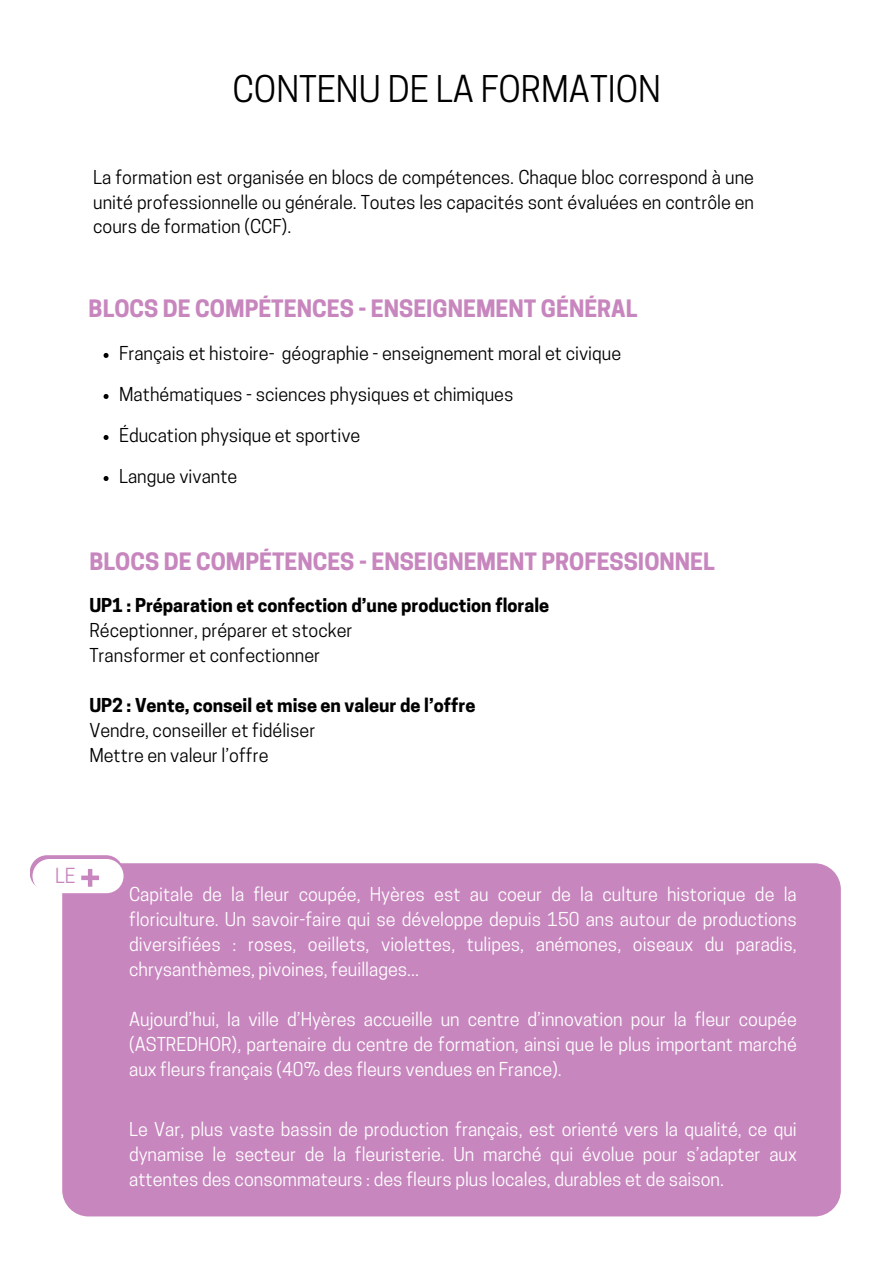
<style>
.page{position:relative;width:894px;height:1264px;background:#fff}
.page>*{position:absolute;margin:0;border:0;box-sizing:border-box;transform-origin:0 0}
.t1{font:34.5px "Cooper Hewitt";color:#000}
.t2{font:700 22.5px "Cooper Hewitt";color:#c886be}
.t3{font:19.5px "Cooper Hewitt";color:#c886be}
.t4{font:18px/25px "Cooper Hewitt";color:#fff;text-align:justify}
.t5{font:18px/25px "Cooper Hewitt";color:#000}
.s1{font-weight:700}
</style>
<div class="page">
<div style="left:62px;top:863px;width:778px;height:353px;background:#c886be;border-radius:26px"></div>
<div style="left:30px;top:855px;width:93px;height:35px;background:#c886be;border-radius:17px"></div>
<div style="left:33px;top:859px;width:90px;height:34px;background:#fff;border-radius:17px"></div>
<svg style="left:81px;top:869px;width:18px;height:17px"></svg>
<svg style="left:103px;top:353px;width:5px;height:5px"></svg>
<svg style="left:103px;top:394px;width:5px;height:5px"></svg>
<svg style="left:103px;top:435px;width:5px;height:5px"></svg>
<svg style="left:103px;top:476px;width:5px;height:5px"></svg>
<p class="t1" style="left:232px;top:76px;width:430px">CONTENU DE LA FORMATION</p>
<h3 class="t5" style="left:93px;top:167px;width:662px;text-align:justify">La formation est organisée en blocs de compétences. Chaque bloc correspond à une unité professionnelle ou générale. Toutes les capacités sont évaluées en contrôle en cours de formation (CCF).</h3>
<h1 class="t2" style="left:88px;top:300px;width:550px">BLOCS DE COMPÉTENCES - ENSEIGNEMENT GÉNÉRAL</h1>
<h4 class="t5" style="left:119px;top:343px;width:503px">Français et histoire- géographie - enseignement moral et civique</h4>
<h2 class="t5" style="left:119px;top:384px;width:395px">Mathématiques - sciences physiques et chimiques</h2>
<p class="t5" style="left:119px;top:425px;width:242px">Éducation physique et sportive</p>
<p class="t5" style="left:119px;top:466px;width:120px">Langue vivante</p>
<p class="t2" style="left:89px;top:553px;width:626px">BLOCS DE COMPÉTENCES - ENSEIGNEMENT PROFESSIONNEL</p>
<h4 class="t5" style="left:89px;top:595px;width:461px"><span class="s1">UP1 : Préparation et confection d’une production florale<br></span>Réceptionner, préparer et stocker<br>Transformer et confectionner</h4>
<h4 class="t5" style="left:89px;top:695px;width:387px"><span class="s1">UP2 : Vente, conseil et mise en valeur de l’offre<br></span>Vendre, conseiller et fidéliser<br>Mettre en valeur l’offre</h4>
<h4 class="t3" style="left:55px;top:868px;width:22px">LE</h4>
<p class="t4" style="left:129px;top:884px;width:669px">Capitale de la fleur coupée, Hyères est au coeur de la culture historique de la floriculture. Un savoir-faire qui se développe depuis 150 ans autour de productions diversifiées : roses, oeillets, violettes, tulipes, anémones, oiseaux du paradis, chrysanthèmes, pivoines, feuillages...</p>
<h2 class="t4" style="left:129px;top:1009px;width:669px">Aujourd’hui, la ville d’Hyères accueille un centre d’innovation pour la fleur coupée (ASTREDHOR), partenaire du centre de formation, ainsi que le plus important marché aux fleurs français (40% des fleurs vendues en France).</h2>
<h4 class="t4" style="left:129px;top:1119px;width:669px">Le Var, plus vaste bassin de production français, est orienté vers la qualité, ce qui dynamise le secteur de la fleuristerie. Un marché qui évolue pour s’adapter aux attentes des consommateurs : des fleurs plus locales, durables et de saison.</h4>
</div>
